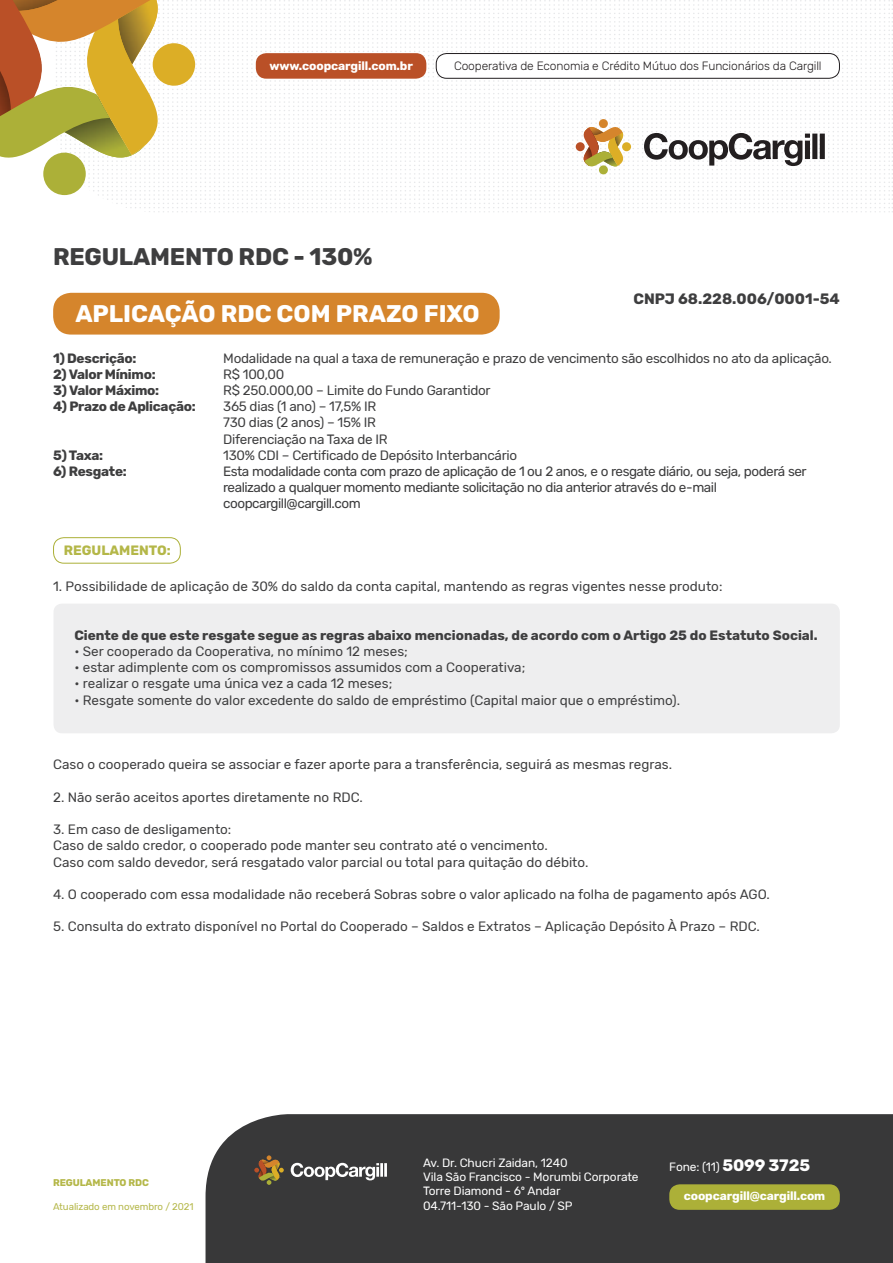
<style>
.page{position:relative;width:893px;height:1263px;background:#fff}
.page>*{position:absolute;margin:0;border:0;box-sizing:border-box;transform-origin:0 0}
.t1{font:700 24px "Rubik";color:#fff}
.t2{font:700 24px "Rubik";letter-spacing:-.01em;color:#3e3e3f}
.t3{font:700 15px "Rubik";color:#3e3e3f}
.t4{font:13.5px/16.2px "Rubik";color:#3e3e3f}
.t5{font:13.5px/16.2px "Rubik";letter-spacing:-.02em;color:#3e3e3f}
.t6{font:13.5px/16.2px "Rubik";letter-spacing:-.035em;color:#3e3e3f}
.t7{font:700 13.5px "Rubik";color:#3e3e3f}
.t8{font:700 13.5px "Rubik";letter-spacing:-.02em;color:#3e3e3f}
.t9{font:700 13.5px "Rubik";color:#b4b748}
.t10{font:12px/14.4px "Rubik";letter-spacing:-.01em;color:#fff}
.t11{font:300 12px "Rubik";letter-spacing:-.01em;color:#231f20}
.t12{font:700 12px "Rubik";letter-spacing:-.01em;color:#fff}
.t13{font:9.75px "Rubik";letter-spacing:-.01em;color:#b4b748}
.t14{font:700 9.75px "Rubik";letter-spacing:-.01em;color:#b4b748}
.s1{font-weight:700;font-size:16.5px}
</style>
<div class="page">
<div style="left:206px;top:1114px;width:687px;height:149px;background:#383839"></div>
<svg style="left:0;top:0;width:893px;height:212px"></svg>
<div style="left:43px;top:153px;width:43px;height:42px;background:#acb038;border-radius:50%"></div>
<div style="left:436px;top:54px;width:403px;height:24px;background:#fff;border-radius:10px"></div>
<div style="left:436px;top:53px;width:404px;height:26px;border:1px solid #211d1f;border-radius:10px"></div>
<div style="left:256px;top:53px;width:170px;height:26px;background:#ba5027;border-radius:10px"></div>
<div style="left:669px;top:1184px;width:171px;height:26px;background:#acb038;border-radius:10px"></div>
<svg style="left:252px;top:1155px;width:135px;height:30px;background:#655f57"></svg>
<div style="left:54px;top:604px;width:786px;height:129px;background:#eeeeef;border-radius:9px"></div>
<div style="left:53px;top:537px;width:128px;height:26px;border:1px solid #acb038;border-radius:10px"></div>
<div style="left:53px;top:293px;width:447px;height:42px;background:#d5852c;border-radius:18px"></div>
<p class="t12" style="left:269px;top:59px;width:145px">www.coopcargill.com.br</p>
<p class="t11" style="left:454px;top:59px;width:369px">Cooperativa de Economia e Crédito Mútuo dos Funcionários da Cargill</p>
<h1 class="t2" style="left:53px;top:243px;width:321px">REGULAMENTO RDC - 130%</h1>
<h1 class="t1" style="left:75px;top:299px;width:406px">APLICAÇÃO RDC COM PRAZO FIXO</h1>
<p class="t3" style="left:633px;top:290px;width:208px">CNPJ 68.228.006/0001-54</p>
<p class="t8" style="left:53px;top:350px;width:85px">1) Descrição:</p>
<p class="t8" style="left:53px;top:366px;width:104px">2) Valor Mínimo:</p>
<p class="t8" style="left:53px;top:382px;width:108px">3) Valor Máximo:</p>
<p class="t8" style="left:53px;top:399px;width:144px">4) Prazo de Aplicação:</p>
<p class="t7" style="left:53px;top:447px;width:51px">5) Taxa:</p>
<p class="t8" style="left:53px;top:463px;width:75px">6) Resgate:</p>
<p class="t9" style="left:64px;top:543px;width:109px">REGULAMENTO:</p>
<p class="t5" style="left:223px;top:350px;width:610px">Modalidade na qual a taxa de remuneração e prazo de vencimento são escolhidos no ato da aplicação.<br>R$ 100,00<br>R$ 250.000,00 – Limite do Fundo Garantidor<br>365 dias (1 ano) – 17,5% IR<br>730 dias (2 anos) – 15% IR<br>Diferenciação na Taxa de IR<br>130% CDI – Certificado de Depósito Interbancário</p>
<p class="t6" style="left:223px;top:464px;width:585px">Esta modalidade conta com prazo de aplicação de 1 ou 2 anos, e o resgate diário, ou seja, poderá ser realizado a qualquer momento mediante solicitação no dia anterior através do e-mail coopcargill@cargill.com</p>
<p class="t4" style="left:53px;top:579px;width:671px">1. Possibilidade de aplicação de 30% do saldo da conta capital, mantendo as regras vigentes nesse produto:</p>
<p class="t7" style="left:74px;top:627px;width:745px">Ciente de que este resgate segue as regras abaixo mencionadas, de acordo com o Artigo 25 do Estatuto Social.</p>
<p class="t4" style="left:74px;top:643px;width:335px">• Ser cooperado da Cooperativa, no mínimo 12 meses;</p>
<p class="t4" style="left:74px;top:660px;width:452px">• estar adimplente com os compromissos assumidos com a Cooperativa;</p>
<p class="t4" style="left:74px;top:676px;width:319px">• realizar o resgate uma única vez a cada 12 meses;</p>
<p class="t4" style="left:74px;top:692px;width:607px">• Resgate somente do valor excedente do saldo de empréstimo (Capital maior que o empréstimo).</p>
<p class="t4" style="left:53px;top:757px;width:620px">Caso o cooperado queira se associar e fazer aporte para a transferência, seguirá as mesmas regras.</p>
<p class="t4" style="left:53px;top:789px;width:311px">2. Não serão aceitos aportes diretamente no RDC.</p>
<p class="t4" style="left:53px;top:822px;width:537px">3. Em caso de desligamento:<br>Caso de saldo credor, o cooperado pode manter seu contrato até o vencimento.<br>Caso com saldo devedor, será resgatado valor parcial ou total para quitação do débito.</p>
<p class="t4" style="left:53px;top:886px;width:718px">4. O cooperado com essa modalidade não receberá Sobras sobre o valor aplicado na folha de pagamento após AGO.</p>
<p class="t4" style="left:53px;top:919px;width:708px">5. Consulta do extrato disponível no Portal do Cooperado – Saldos e Extratos – Aplicação Depósito À Prazo – RDC.</p>
<p class="t14" style="left:53px;top:1177px;width:97px">REGULAMENTO RDC</p>
<p class="t13" style="left:53px;top:1201px;width:142px">Atualizado em novembro / 2021</p>
<p class="t10" style="left:423px;top:1155px;width:217px">Av. Dr. Chucri Zaidan, 1240<br>Vila São Francisco - Morumbi Corporate<br>Torre Diamond - 6º Andar<br>04.711-130 - São Paulo / SP</p>
<p class="t10" style="left:669px;top:1160px;width:142px">Fone: (11) <span class="s1">5099 3725</span></p>
<p class="t12" style="left:684px;top:1189px;width:143px">coopcargill@cargill.com</p>
</div>
